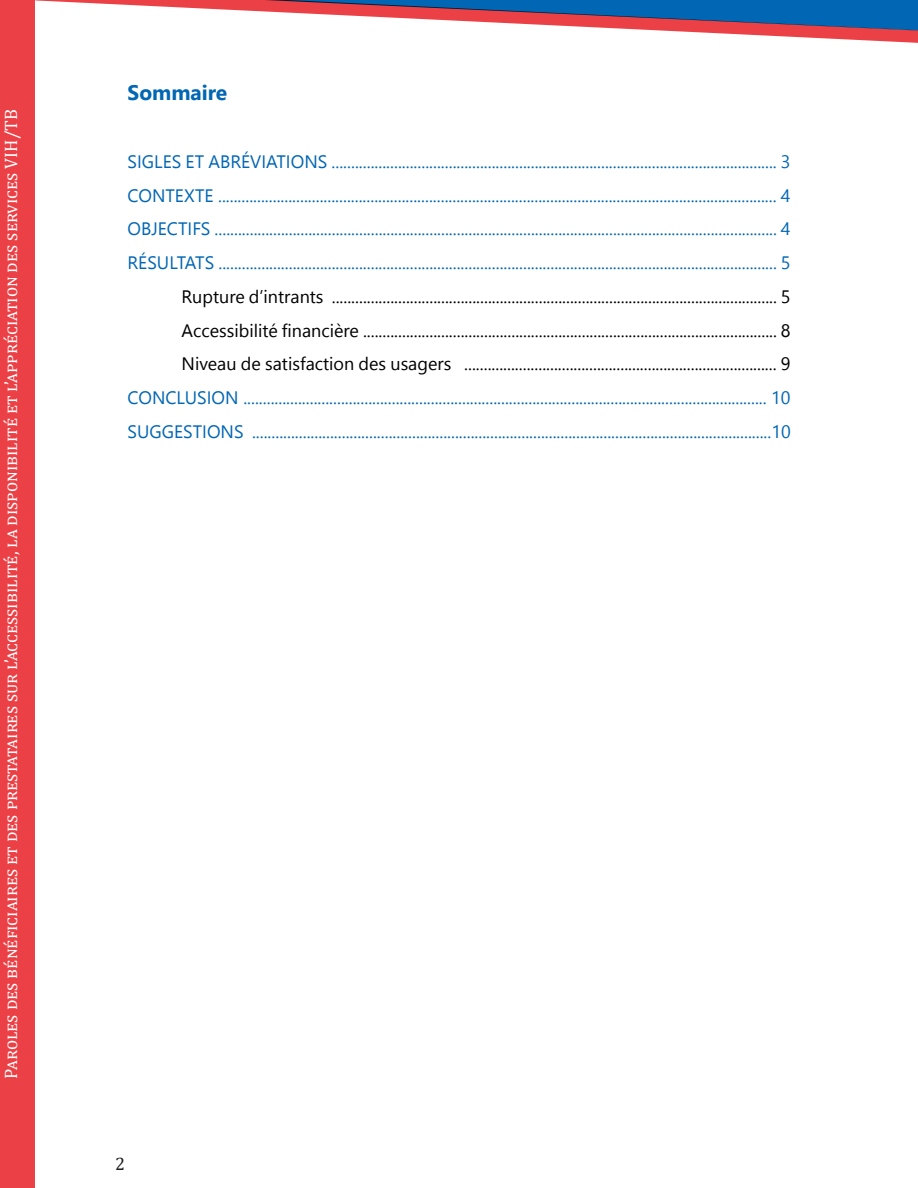
<style>
.page{position:relative;width:918px;height:1188px;background:#fff}
.page>*{position:absolute;margin:0;border:0;box-sizing:border-box;transform-origin:0 0}
.body_black_right{font:700 21px "Nirmala UI";color:#0166b3}
.body_black_right-2{font:18px "Nirmala UI";color:#0166b3}
.body_black_right-3{font:18px "Nirmala UI";color:#000}
.t1{font:18px "Cambria";color:#fff}
.t2{font:18px "Cambria";color:#231f20}
</style>
<div class="page">
<div style="left:0;top:0;width:35px;height:1188px;background:#eb4045"></div>
<svg style="left:35px;top:0;width:883px;height:43px"></svg>
<p class="t1" style="left:0;top:1079px;width:971px;rotate:-90deg">Paroles des bénéficiaires et des prestataires sur l’accessibilité, la disponibilité et l’appréciation des services VIH/TB</p>
<p class="body_black_right" style="left:128px;top:75px;width:101px">Sommaire</p>
<p class="body_black_right-2" style="left:128px;top:147px;width:664px">SIGLES ET ABRÉVIATIONS .................................................................................................................. 3</p>
<p class="body_black_right-2" style="left:128px;top:181px;width:664px">CONTEXTE ............................................................................................................................................... 4</p>
<p class="body_black_right-2" style="left:128px;top:214px;width:664px">OBJECTIFS ................................................................................................................................................ 4</p>
<p class="body_black_right-2" style="left:128px;top:248px;width:664px">RÉSULTATS ............................................................................................................................................... 5</p>
<p class="body_black_right-3" style="left:182px;top:282px;width:610px">Rupture d’intrants .................................................................................................................. 5</p>
<p class="body_black_right-3" style="left:182px;top:316px;width:610px">Accessibilité financière .......................................................................................................... 8</p>
<p class="body_black_right-3" style="left:182px;top:349px;width:610px">Niveau de satisfaction des usagers ................................................................................ 9</p>
<p class="body_black_right-2" style="left:128px;top:383px;width:664px">CONCLUSION ...................................................................................................................................... 10</p>
<p class="body_black_right-2" style="left:128px;top:417px;width:665px">SUGGESTIONS .....................................................................................................................................10</p>
<p class="t2" style="left:115px;top:1153px;width:11px">2</p>
</div>
